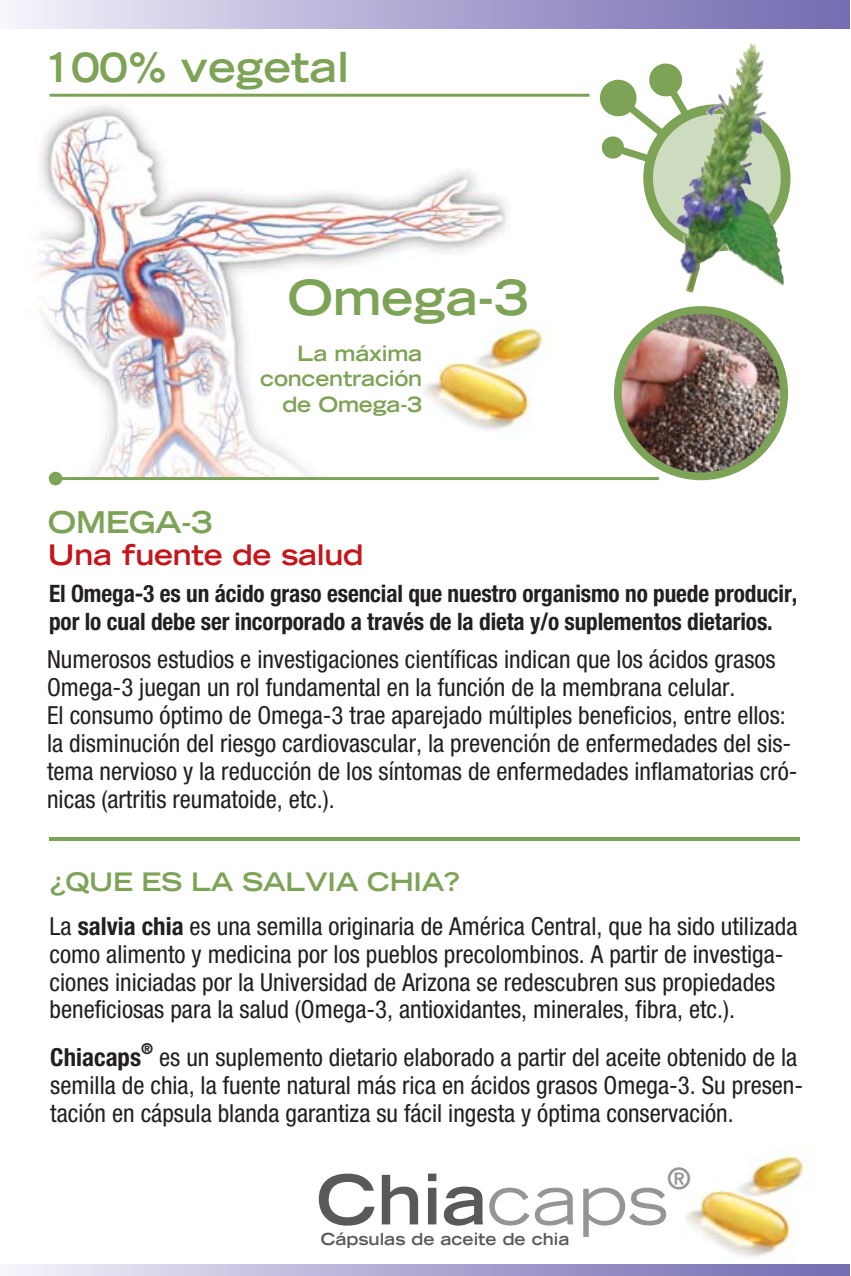
<style>
.page{position:relative;width:851px;height:1276px;background:#fff}
.page>*{position:absolute;margin:0;border:0;box-sizing:border-box;transform-origin:0 0}
.t1{font:700 expanded 68.1px "Trade Gothic LH";color:#58595b}
.t2{font:700 expanded 48.3px "Trade Gothic LH";color:#7da356}
.t3{font:700 expanded 41.4px "Trade Gothic LH";color:#7da356}
.t4{font:700 expanded 30px "Trade Gothic LH";letter-spacing:-.01em;color:#7da356}
.t5{font:700 expanded 29.1px "Trade Gothic LH";color:#939598}
.t6{font:700 expanded 28.2px "Trade Gothic LH";letter-spacing:-.01em;color:#c4151c}
.t7{font:700 expanded 25.5px "Trade Gothic LH";letter-spacing:-.01em;color:#7da356}
.t8{font:condensed 24.9px/27.9px "Helvetica Neue";color:#231f20}
.t9{font:700 condensed 24.9px "Helvetica Neue";color:#231f20}
.t10{font:700 condensed 24px/27.9px "Helvetica Neue";letter-spacing:-.005em;color:#231f20}
.t11{font:700 expanded 21px/25.5px "Trade Gothic LH";letter-spacing:-.01em;color:#7da356;text-align:right}
.t12{font:700 expanded 16.5px "Trade Gothic LH";color:#58595b}
.t13{font:700 condensed 15px "Helvetica Neue";color:#231f20}
.s1{font-size:39.9px}
.s2{font-weight:700}
.s3{font-weight:400;color:#939598}
</style>
<div class="page">
<img style="left:38px;top:105px;width:472px;height:373px">
<img style="left:686px;top:1146px;width:127px;height:114px">
<img style="left:648px;top:109px;width:137px;height:137px;border-radius:50%">
<div style="left:643px;top:104px;width:147px;height:147px;border:10px solid #7da356;border-radius:50%"></div>
<img style="left:755px;top:51px;width:8px;height:24px">
<img style="left:617px;top:310px;width:167px;height:166px;border-radius:50%">
<div style="left:614px;top:306px;width:174px;height:174px;border:8px solid #7da356;border-radius:50%"></div>
<div style="left:0;top:1px;width:849px;height:27px;background:linear-gradient(to right,#f1f0f9,#6f67af)"></div>
<hr style="left:49px;top:837px;width:750px;height:3px;background:#7da356">
<svg style="left:14px;top:1264px;width:835px;height:12px;background:#aeaad3"></svg>
<svg style="left:599px;top:63px;width:91px;height:100px"></svg>
<img style="left:416px;top:318px;width:135px;height:123px">
<div style="left:49px;top:472px;width:13px;height:13px;background:#7da356;border-radius:50%"></div>
<hr style="left:55px;top:477px;width:603px;height:3px;background:#7da356">
<hr style="left:50px;top:94px;width:539px;height:3px;background:#7da356">
<h3 class="t3" style="left:43px;top:52px;width:307px"><span class="s1">100%</span> vegetal</h3>
<h2 class="t2" style="left:287px;top:280px;width:243px">Omega-3</h2>
<p class="t11" style="left:260px;top:342px;width:163px">La máxima concentración de Omega-3</p>
<p class="t4" style="left:48px;top:511px;width:166px">OMEGA-3</p>
<p class="t6" style="left:48px;top:544px;width:317px">Una fuente de salud</p>
<p class="t10" style="left:49px;top:581px;width:749px">El Omega-3 es un ácido graso esencial que nuestro organismo no puede producir, por lo cual debe ser incorporado a través de la dieta y/o suplementos dietarios.</p>
<p class="t8" style="left:47px;top:647px;width:752px">Numerosos estudios e investigaciones científicas indican que los ácidos grasos Omega-3 juegan un rol fundamental en la función de la membrana celular.<br>El consumo óptimo de Omega-3 trae aparejado múltiples beneficios, entre ellos: la disminución del riesgo cardiovascular, la prevención de enfermedades del sis&shy;tema nervioso y la reducción de los síntomas de enfermedades inflamatorias cró&shy;nicas (artritis reumatoide, etc.).</p>
<p class="t7" style="left:50px;top:873px;width:411px">¿QUE ES LA SALVIA CHIA?</p>
<p class="t8" style="left:50px;top:914px;width:749px">La <span class="s2">salvia chia</span> es una semilla originaria de América Central, que ha sido utilizada como alimento y medicina por los pueblos precolombinos. A partir de investiga&shy;ciones iniciadas por la Universidad de Arizona se redescubren sus propiedades beneficiosas para la salud (Omega-3, antioxidantes, minerales, fibra, etc.).</p>
<p class="t9" style="left:50px;top:1048px;width:92px">Chiacaps</p>
<p class="t13" style="left:141px;top:1043px;width:13px">®</p>
<p class="t8" style="left:50px;top:1045px;width:754px;text-indent:109px">es un suplemento dietario elaborado a partir del aceite obtenido de la semilla de chia, la fuente natural más rica en ácidos grasos Omega-3. Su presen&shy;tación en cápsula blanda garantiza su fácil ingesta y óptima conservación.</p>
<h1 class="t1" style="left:316px;top:1175px;width:354px">Chia<span class="s3">caps</span></h1>
<p class="t5" style="left:667px;top:1168px;width:25px">®</p>
<p class="t12" style="left:321px;top:1233px;width:250px">Cápsulas de aceite de chia</p>
</div>
